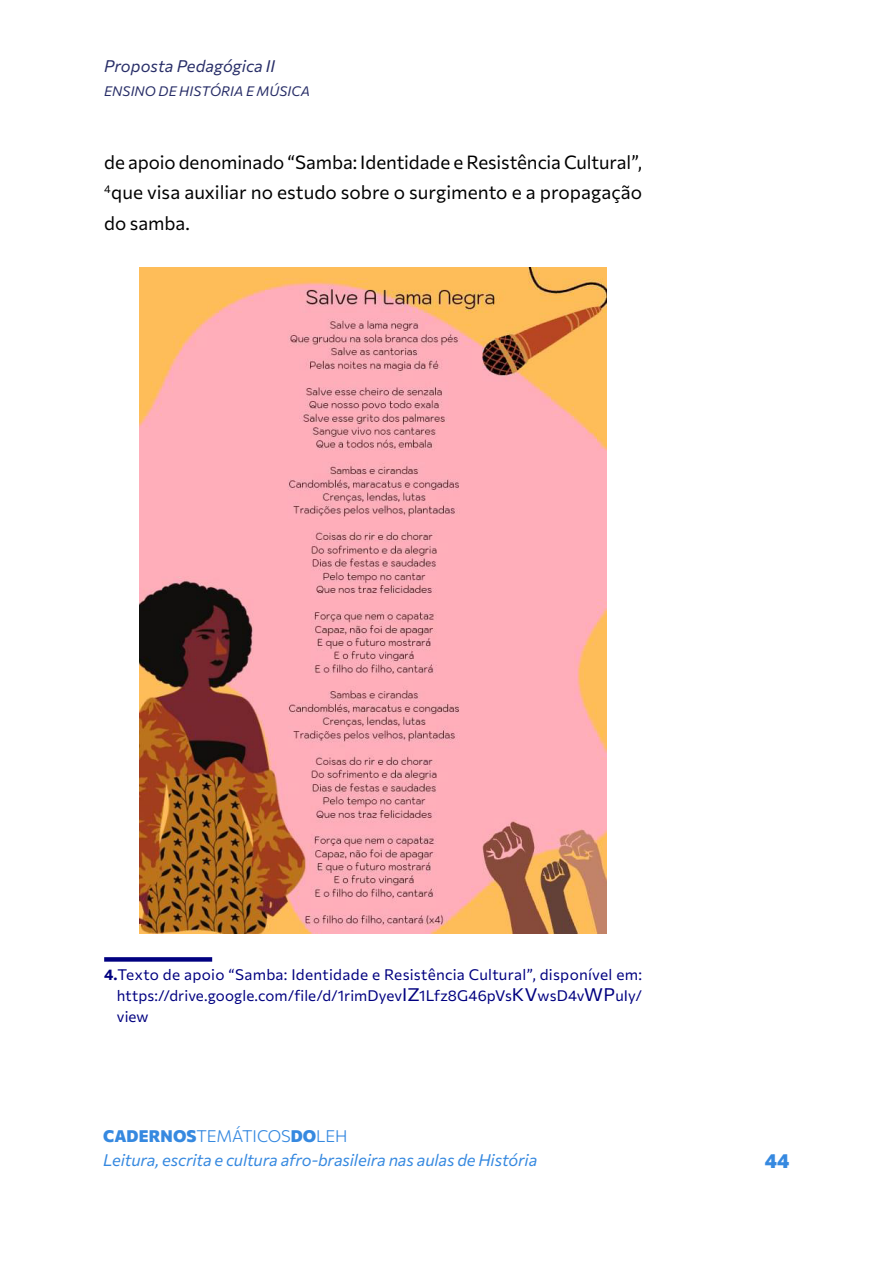
<style>
.page{position:relative;width:893px;height:1263px;background:#fff}
.page>*{position:absolute;margin:0;border:0;box-sizing:border-box;transform-origin:0 0}
.t1{font:800 19.8px "Commissioner";color:#3689e0}
.t2{font:18.75px/30px "Commissioner";color:#000;text-align:justify}
.t3{font:16.5px/24px "Commissioner";letter-spacing:-.01em;color:#3689e0}
.t4{font:16.5px "Commissioner";color:#282e68}
.t5{font:15px/21px "Commissioner";letter-spacing:.005em;color:#000080;text-align:justify}
.t6{font:13.5px "Commissioner";letter-spacing:.01em;color:#282e68}
.s1{font-weight:700}
.s2{font-size:17.85px}
.s3{font-weight:800}
.s4{font-weight:300}
</style>
<div class="page">
<img style="left:140px;top:268px;width:467px;height:665px">
<div style="left:104px;top:957px;width:108px;height:5px;background:#000080"></div>
<p class="t4" style="left:104px;top:53px;width:173px">Proposta Pedagógica II</p>
<p class="t6" style="left:104px;top:80px;width:208px">ENSINO DE HISTÓRIA E MÚSICA</p>
<p class="t2" style="left:104px;top:146px;width:539px">de apoio denominado “Samba: Identidade e Resistência Cultural”, <sup>4</sup>que visa auxiliar no estudo sobre o surgimento e a propagação do samba.</p>
<p class="t5" style="left:117px;top:963px;width:527px;text-indent:-13px"><span class="s1">4.</span>Texto de apoio “Samba: Identidade e Resistência Cultural”, disponível em: https://drive.google.com/file/d/1rimDyev<span class="s2">IZ</span>1Lfz8G46pVs<span class="s2">KV</span>wsD4v<span class="s2">WP</span>uIy/ view</p>
<p class="t3" style="left:103px;top:1123px;width:436px"><span class="s3">CADERNOS</span><span class="s4">TEMÁTICOS</span><span class="s3">DO</span><span class="s4">LEH<br></span>Leitura, escrita e cultura afro-brasileira nas aulas de História</p>
<h1 class="t1" style="left:765px;top:1145px;width:26px">44</h1>
</div>
